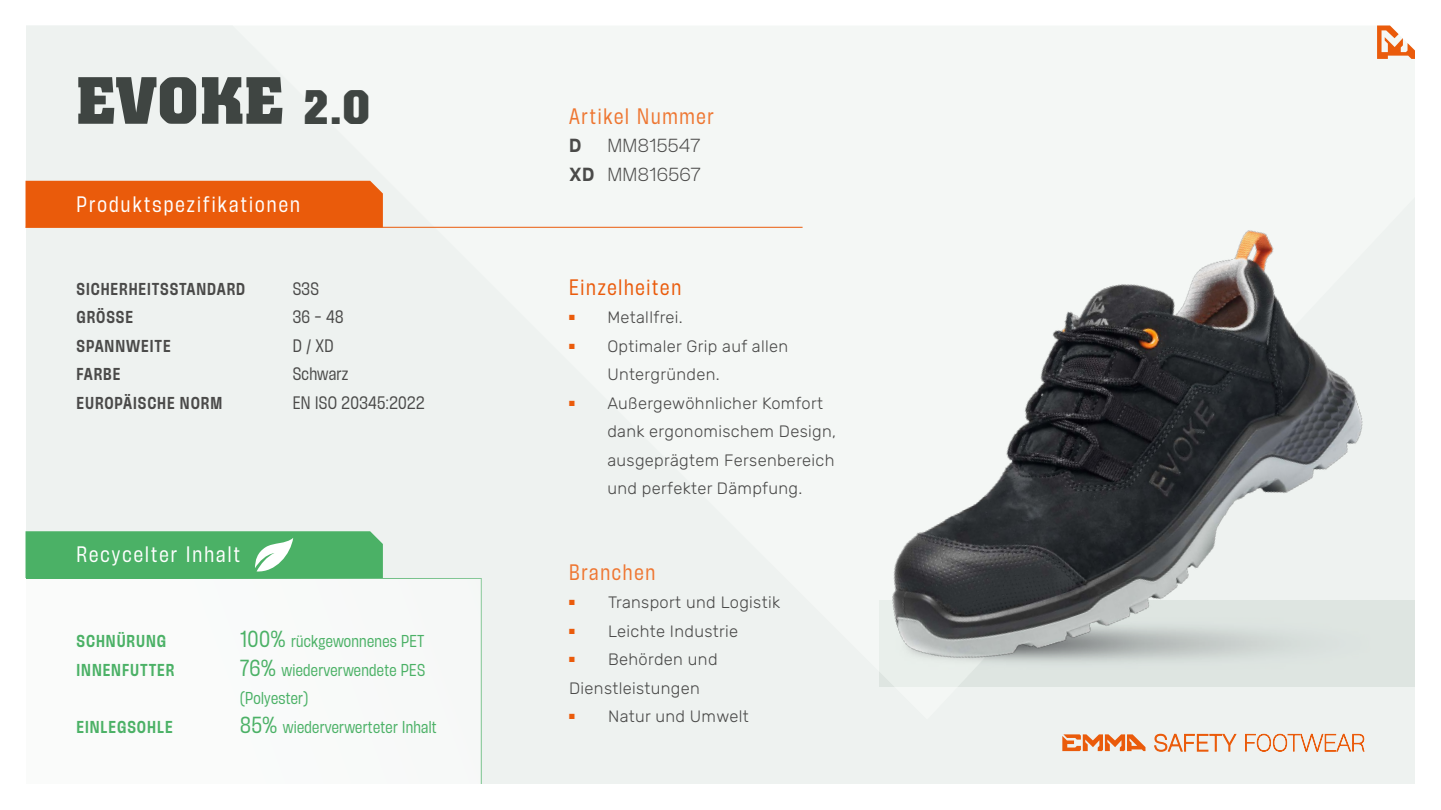
<style>
.page{position:relative;width:1441px;height:810px;background:#fff}
.page>*{position:absolute;margin:0;border:0;box-sizing:border-box;transform-origin:0 0}
.t1{font:700 66px "Colossalis";letter-spacing:.01em;color:#3f4542}
.t2{font:condensed 19.5px "Herokid";letter-spacing:.11em;color:#fff}
.t3{font:condensed 19.5px "Herokid";letter-spacing:.09em;color:#ee7631}
.t4{font:condensed 19.5px "Herokid";letter-spacing:.09em;color:#ea5b0b}
.t5{font:300 16.5px/28.5px "Rubik";letter-spacing:.02em;color:#4a4a49}
.t6{font:300 16.5px/28.5px "Herokid";letter-spacing:.02em;color:#4a4a49;text-align:right}
.t7{font:600 16.5px "Herokid";color:#4a4a49}
.t8{font:condensed 15.75px "Herokid";letter-spacing:.02em;color:#4a4a49}
.t9{font:condensed 15px/28.5px "Herokid";letter-spacing:.02em;color:#4bb166}
.t10{font:600 condensed 15px "Herokid";letter-spacing:.06em;color:#4a4a49}
.t11{font:600 condensed 15px "Herokid";letter-spacing:.06em;color:#4bb166}
.s1{font-size:48px}
.s2{font-size:20.25px}
.s3{font-weight:600}
</style>
<div class="page">
<div style="left:26px;top:26px;width:1389px;height:758px;background:#eef2f0"></div>
<svg style="left:26px;top:578px;width:455px;height:206px"></svg>
<svg style="left:1376px;top:26px;width:39px;height:33px"></svg>
<svg style="left:1154px;top:734px;width:209px;height:18px;background:#ecc7b0"></svg>
<svg style="left:1062px;top:734px;width:83px;height:17px"></svg>
<div style="left:26px;top:181px;width:357px;height:46px;background:#ea5b0b"></div>
<hr style="left:26px;top:227px;width:776px;height:1px;background:#ea5b0b">
<svg style="left:26px;top:531px;width:357px;height:47px;background:#53b46d"></svg>
<img style="left:879px;top:601px;width:536px;height:86px">
<img style="left:827px;top:126px;width:549px;height:539px">
<h1 class="t1" style="left:77px;top:62px;width:295px">EVOKE <span class="s1">2.0</span></h1>
<p class="t2" style="left:77px;top:191px;width:225px">Produktspezifikationen</p>
<p class="t10" style="left:77px;top:278px;width:170px">SICHERHEITSSTANDARD</p>
<p class="t8" style="left:293px;top:278px;width:28px">S3S</p>
<p class="t10" style="left:77px;top:307px;width:58px">GRÖSSE</p>
<p class="t8" style="left:293px;top:306px;width:52px">36 - 48</p>
<p class="t10" style="left:77px;top:335px;width:96px">SPANNWEITE</p>
<p class="t8" style="left:293px;top:335px;width:42px">D / XD</p>
<p class="t10" style="left:77px;top:364px;width:45px">FARBE</p>
<p class="t8" style="left:293px;top:363px;width:57px">Schwarz</p>
<p class="t10" style="left:77px;top:392px;width:147px">EUROPÄISCHE NORM</p>
<p class="t8" style="left:293px;top:392px;width:133px">EN ISO 20345:2022</p>
<p class="t2" style="left:77px;top:542px;width:165px">Recycelter Inhalt</p>
<p class="t11" style="left:77px;top:631px;width:91px">SCHNÜRUNG</p>
<p class="t9" style="left:240px;top:627px;width:186px"><span class="s2">100%</span> rückgewonnenes PET</p>
<p class="t11" style="left:77px;top:659px;width:99px">INNENFUTTER</p>
<p class="t9" style="left:240px;top:656px;width:186px"><span class="s2">76%</span> wiederverwendete PES (Polyester)</p>
<p class="t11" style="left:77px;top:716px;width:98px">EINLEGSOHLE</p>
<p class="t9" style="left:240px;top:713px;width:198px"><span class="s2">85%</span> wiederverwerteter Inhalt</p>
<p class="t3" style="left:569px;top:103px;width:146px">Artikel Nummer</p>
<p class="t7" style="left:569px;top:133px;width:14px">D</p>
<p class="t6" style="left:569px;top:131px;width:133px">MM815547<br><span class="s3">XD</span> MM816567</p>
<p class="t4" style="left:569px;top:274px;width:113px">Einzelheiten</p>
<p class="t5" style="left:569px;top:304px;width:115px"><sup>■</sup> Metallfrei.</p>
<p class="t5" style="left:607px;top:332px;width:182px;text-indent:-38px"><sup>■</sup> Optimaler Grip auf allen<br>Untergründen.</p>
<p class="t5" style="left:607px;top:389px;width:230px;text-indent:-38px"><sup>■</sup> Außergewöhnlicher Komfort dank ergonomischem Design, ausgeprägtem Fersenbereich und perfekter Dämpfung.</p>
<p class="t3" style="left:569px;top:559px;width:88px">Branchen</p>
<p class="t5" style="left:569px;top:589px;width:212px"><sup>■</sup> Transport und Logistik</p>
<p class="t5" style="left:569px;top:617px;width:171px"><sup>■</sup> Leichte Industrie</p>
<p class="t5" style="left:569px;top:646px;width:150px"><sup>■</sup> Behörden und<br>Dienstleistungen</p>
<p class="t5" style="left:569px;top:703px;width:181px"><sup>■</sup> Natur und Umwelt</p>
</div>
